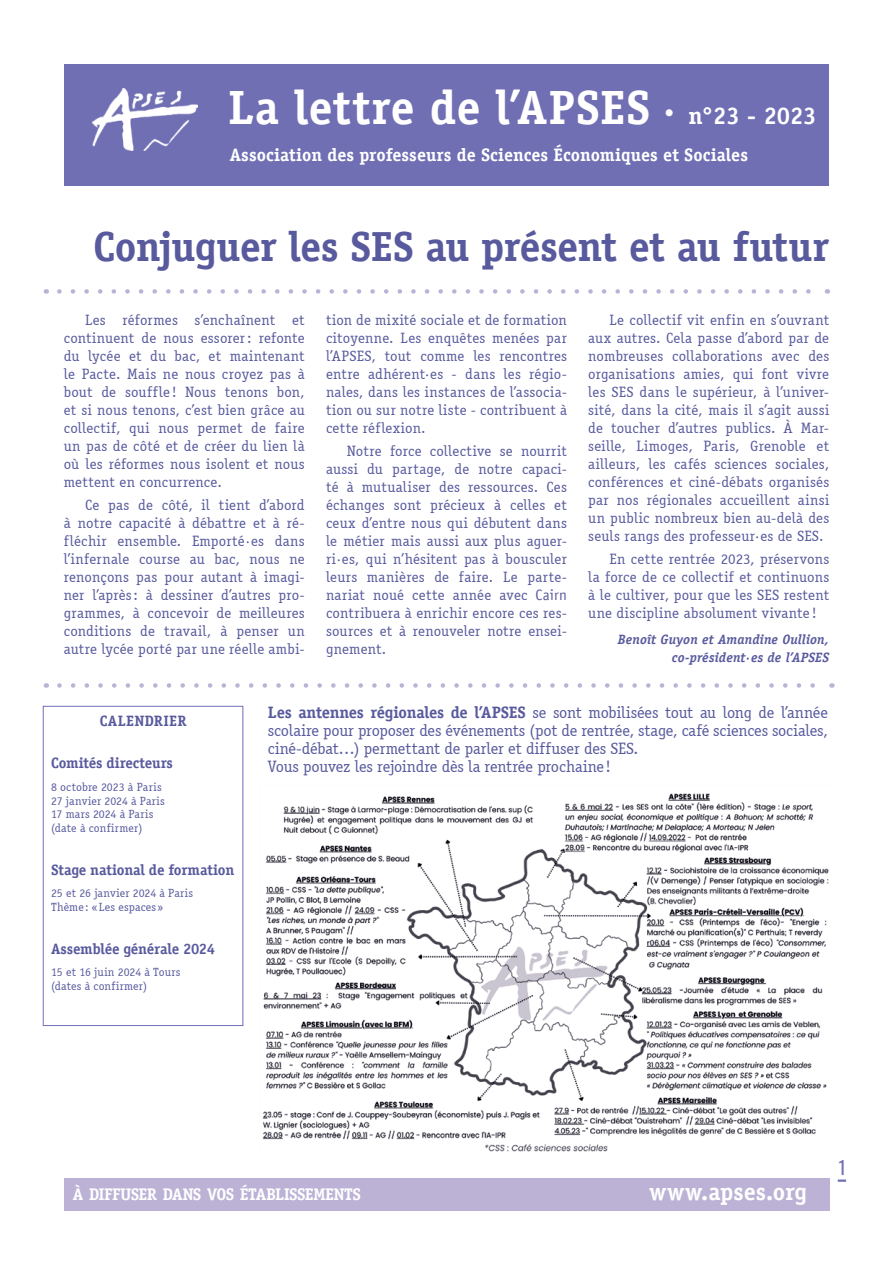
<style>
.page{position:relative;width:893px;height:1263px;background:#fff}
.page>*{position:absolute;margin:0;border:0;box-sizing:border-box;transform-origin:0 0}
.t1{font:700 48px "ITC Officina Serif";letter-spacing:.015em;color:#fff}
.t2{font:700 42px "ITC Officina Serif";letter-spacing:-.015em;color:#585a9d}
.t3{font:700 24px "ITC Officina Serif";color:#fff}
.t4{font:700 18px "ITC Officina Serif";color:#fff}
.t5{font:18px "Oswald";color:#716fb4}
.t6{font:700 16.8px "ITC Officina Serif";letter-spacing:-.04em;color:#fff}
.t7{font:16.5px/18px "ITC Officina Serif";letter-spacing:-.01em;color:#585a9d}
.t8{font:15px/18px "ITC Officina Serif";letter-spacing:.01em;color:#585a9d;text-align:justify}
.t9{font:700 15px "ITC Officina Serif";letter-spacing:-.01em;color:#585a9d}
.t10{font:700 15px "ITC Officina Serif";letter-spacing:.02em;color:#585a9d}
.t11{font:italic 700 13.5px/18px "ITC Officina Serif";letter-spacing:.01em;color:#585a9d;text-align:right}
.t12{font:11.85px/13.8px "ITC Officina Serif";letter-spacing:.01em;color:#585a9d}
.s1{font-size:45px}
.s2{font-size:24px}
.s3{font-family:"Officina Sans LT"}
.s4{font-weight:700}
</style>
<div class="page">
<div style="left:64px;top:64px;width:765px;height:122px;background:#716fb4"></div>
<svg style="left:59px;top:289px;width:752px;height:5px"></svg>
<svg style="left:59px;top:683px;width:756px;height:5px"></svg>
<svg style="left:838px;top:1179px;width:8px;height:3px"></svg>
<img style="left:92px;top:89px;width:106px;height:61px">
<div style="left:64px;top:1178px;width:765px;height:32px;background:#bbb2d6"></div>
<img style="left:262px;top:793px;width:567px;height:359px">
<div style="left:43px;top:706px;width:200px;height:320px;border:1px solid #716fb4"></div>
<h1 class="t1" style="left:228px;top:77px;width:590px">La lettre de l’APSES <span class="s1">·</span> <span class="s2">n°23 - 2023</span></h1>
<p class="t4" style="left:230px;top:144px;width:520px">Association des professeurs de Sciences Économiques et Sociales</p>
<h2 class="t2" style="left:94px;top:221px;width:737px">Conjuguer les SES au présent et au futur</h2>
<p class="t8" style="left:64px;top:311px;width:242px;text-indent:21px">Les réformes s’enchaînent et continuent de nous essorer: refonte du lycée et du bac, et maintenant le Pacte. Mais ne nous croyez pas à bout de souffle ! Nous tenons bon, et si nous tenons, c’est bien grâce au collectif, qui nous permet de faire un pas de côté et de créer du lien là où les réformes nous isolent et nous mettent en concurrence.</p>
<p class="t8" style="left:64px;top:496px;width:242px;text-indent:21px">Ce pas de côté, il tient d’abord à notre capacité à débattre et à ré&shy;fléchir ensemble. Emporté·es dans l’infernale course au bac, nous ne renonçons pas pour autant à imagi&shy;ner l’après: à dessiner d’autres pro&shy;grammes, à concevoir de meilleures conditions de travail, à penser un autre lycée porté par une réelle ambi-</p>
<p class="t8" style="left:326px;top:311px;width:242px">tion de mixité sociale et de formation citoyenne. Les enquêtes menées par l’APSES, tout comme les rencontres entre adhérent·es - dans les régio&shy;nales, dans les instances de l’associa&shy;tion ou sur notre liste - contribuent à cette réflexion.</p>
<p class="t8" style="left:326px;top:442px;width:242px;text-indent:21px">Notre force collective se nourrit aussi du partage, de notre capaci&shy;té à mutualiser des ressources. Ces échanges sont précieux à celles et ceux d’entre nous qui débutent dans le métier mais aussi aux plus aguer&shy;ri·es, qui n’hésitent pas à bousculer leurs manières de faire. Le parte&shy;nariat noué cette année avec <span class="s3">Cairn </span>contribuera à enrichir encore ces res&shy;sources et à renouveler notre ensei&shy;gnement.</p>
<p class="t8" style="left:588px;top:311px;width:242px;text-indent:21px">Le collectif vit enfin en s’ouvrant aux autres. Cela passe d’abord par de nombreuses collaborations avec des organisations amies, qui font vivre les SES dans le supérieur, à l’univer&shy;sité, dans la cité, mais il s’agit aussi de toucher d’autres publics. À Mar&shy;seille, Limoges, Paris, Grenoble et ailleurs, les cafés sciences sociales, conférences et ciné-débats organisés par nos régionales accueillent ainsi un public nombreux bien au-delà des seuls rangs des professeur·es de SES.</p>
<p class="t8" style="left:588px;top:550px;width:242px;text-indent:21px">En cette rentrée 2023, préservons la force de ce collectif et continuons à le cultiver, pour que les SES restent une discipline absolument vivante !</p>
<p class="t11" style="left:618px;top:631px;width:213px">Benoît Guyon et Amandine Oullion, co-président·es de l’APSES</p>
<p class="t10" style="left:100px;top:711px;width:88px">CALENDRIER</p>
<p class="t9" style="left:51px;top:754px;width:124px">Comités directeurs</p>
<p class="t12" style="left:51px;top:780px;width:115px">8 octobre 2023 à Paris<br>27 janvier 2024 à Paris<br>17 mars 2024 à Paris (date à confirmer)</p>
<p class="t9" style="left:51px;top:860px;width:185px">Stage national de formation</p>
<p class="t12" style="left:51px;top:886px;width:144px">25 et 26 janvier 2024 à Paris<br>Thème: «Les espaces»</p>
<p class="t9" style="left:51px;top:939px;width:166px">Assemblée générale 2024</p>
<p class="t12" style="left:51px;top:965px;width:131px">15 et 16 juin 2024 à Tours (dates à confirmer)</p>
<p class="t7" style="left:268px;top:703px;width:562px"><span class="s4">Les antennes régionales de l’APSES</span> se sont mobilisées tout au long de l’année scolaire pour proposer des événements (pot de rentrée, stage, café sciences sociales, ciné-débat…) permettant de parler et diffuser des SES.<br>Vous pouvez les rejoindre dès la rentrée prochaine!</p>
<p class="t6" style="left:73px;top:1184px;width:289px">À DIFFUSER DANS VOS ÉTABLISSEMENTS</p>
<h3 class="t3" style="left:649px;top:1176px;width:159px">www.apses.org</h3>
<p class="t5" style="left:838px;top:1155px;width:10px">1</p>
</div>
